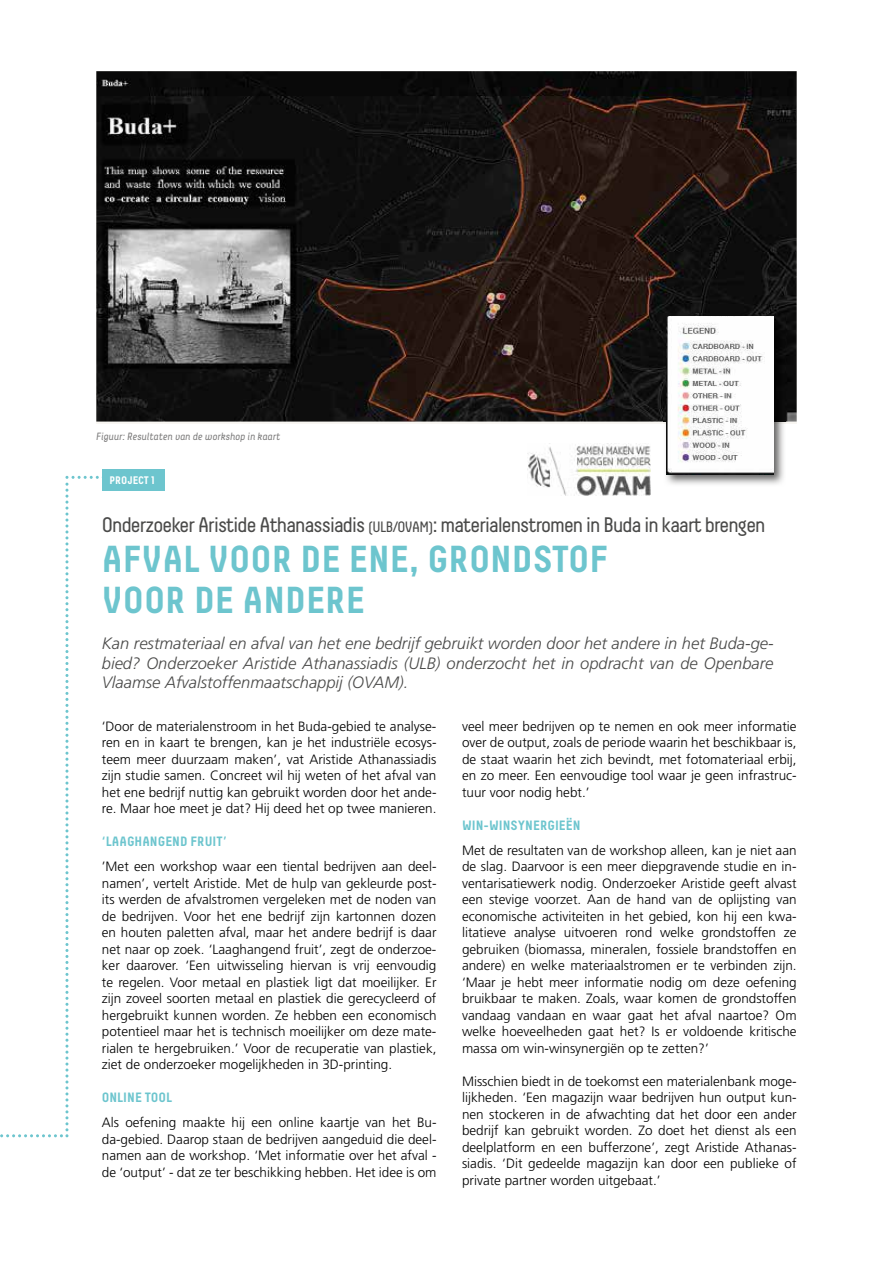
<style>
.page{position:relative;width:893px;height:1263px;background:#fff}
.page>*{position:absolute;margin:0;border:0;box-sizing:border-box;transform-origin:0 0}
.t1{font:700 37.5px/40.5px "Decima";color:#6dc5ce}
.t2{font:21px "Decima";letter-spacing:-.04em;color:#4a4a49}
.t3{font:italic 300 16.5px/19.5px "Frutiger";color:#4a4a49;text-align:justify}
.t4{font:300 13.5px/16.5px "Frutiger";color:#000;text-align:justify}
.t5{font:700 13.5px "Decima";color:#6dc5ce}
.t6{font:700 10.95px "Decima";color:#fff}
.t7{font:italic 10.5px "Decima";color:#7c7b7b}
.s1{font-size:15px}
</style>
<div class="page">
<svg style="left:0;top:476px;width:102px;height:661px"></svg>
<div style="left:102px;top:469px;width:63px;height:22px;background:#6dc5ce"></div>
<img style="left:96px;top:71px;width:701px;height:351px">
<img style="left:663px;top:314px;width:123px;height:171px">
<img style="left:666px;top:317px;width:107px;height:157px">
<img style="left:527px;top:444px;width:123px;height:52px">
<p class="t7" style="left:96px;top:430px;width:185px">Figuur: Resultaten van de workshop in kaart</p>
<p class="t6" style="left:110px;top:473px;width:47px">PROJECT 1</p>
<h2 class="t2" style="left:102px;top:512px;width:665px">Onderzoeker Aristide Athanassiadis <span class="s1">(ULB/OVAM)</span>: materialenstromen in Buda in kaart brengen</h2>
<h1 class="t1" style="left:102px;top:538px;width:508px">AFVAL VOOR DE ENE, GRONDSTOF<br>VOOR DE ANDERE</h1>
<p class="t3" style="left:102px;top:634px;width:673px">Kan restmateriaal en afval van het ene bedrijf gebruikt worden door het andere in het Buda-ge&shy;bied? Onderzoeker Aristide Athanassiadis (ULB) onderzocht het in opdracht van de Openbare Vlaamse Afvalstoffenmaatschappij (OVAM).</p>
<p class="t4" style="left:102px;top:718px;width:336px">‘Door de materialenstroom in het Buda-gebied te analyse&shy;ren en in kaart te brengen, kan je het industriële ecosys&shy;teem meer duurzaam maken’, vat Aristide Athanassiadis zijn studie samen. Concreet wil hij weten of het afval van het ene bedrijf nuttig kan gebruikt worden door het ande&shy;re. Maar hoe meet je dat? Hij deed het op twee manieren.</p>
<p class="t5" style="left:102px;top:834px;width:126px">‘LAAGHANGEND FRUIT’</p>
<p class="t4" style="left:102px;top:859px;width:336px">’Met een workshop waar een tiental bedrijven aan deel&shy;namen’, vertelt Aristide. Met de hulp van gekleurde post&shy;its werden de afvalstromen vergeleken met de noden van de bedrijven. Voor het ene bedrijf zijn kartonnen dozen en houten paletten afval, maar het andere bedrijf is daar net naar op zoek. ‘Laaghangend fruit’, zegt de onderzoe&shy;ker daarover. ‘Een uitwisseling hiervan is vrij eenvoudig te regelen. Voor metaal en plastiek ligt dat moeilijker. Er zijn zoveel soorten metaal en plastiek die gerecycleerd of hergebruikt kunnen worden. Ze hebben een economisch potentieel maar het is technisch moeilijker om deze mate&shy;rialen te hergebruiken.’ Voor de recuperatie van plastiek, ziet de onderzoeker mogelijkheden in 3D-printing.</p>
<p class="t5" style="left:102px;top:1090px;width:72px">ONLINE TOOL</p>
<p class="t4" style="left:102px;top:1115px;width:336px">Als oefening maakte hij een online kaartje van het Bu&shy;da-gebied. Daarop staan de bedrijven aangeduid die deel&shy;namen aan de workshop. ‘Met informatie over het afval - de ‘output’ - dat ze ter beschikking hebben. Het idee is om</p>
<p class="t4" style="left:462px;top:718px;width:336px">veel meer bedrijven op te nemen en ook meer informatie over de output, zoals de periode waarin het beschikbaar is, de staat waarin het zich bevindt, met fotomateriaal erbij, en zo meer. Een eenvoudige tool waar je geen infrastruc&shy;tuur voor nodig hebt.’</p>
<p class="t5" style="left:462px;top:817px;width:120px">WIN-WINSYNERGIEËN</p>
<p class="t4" style="left:462px;top:842px;width:336px">Met de resultaten van de workshop alleen, kan je niet aan de slag. Daarvoor is een meer diepgravende studie en in&shy;ventarisatiewerk nodig. Onderzoeker Aristide geeft alvast een stevige voorzet. Aan de hand van de oplijsting van economische activiteiten in het gebied, kon hij een kwa&shy;litatieve analyse uitvoeren rond welke grondstoffen ze gebruiken (biomassa, mineralen, fossiele brandstoffen en andere) en welke materiaalstromen er te verbinden zijn. ‘Maar je hebt meer informatie nodig om deze oefening bruikbaar te maken. Zoals, waar komen de grondstoffen vandaag vandaan en waar gaat het afval naartoe? Om welke hoeveelheden gaat het? Is er voldoende kritische massa om win-winsynergiën op te zetten?’</p>
<p class="t4" style="left:462px;top:1073px;width:336px">Misschien biedt in de toekomst een materialenbank moge&shy;lijkheden. ‘Een magazijn waar bedrijven hun output kun&shy;nen stockeren in de afwachting dat het door een ander bedrijf kan gebruikt worden. Zo doet het dienst als een deelplatform en een bufferzone’, zegt Aristide Athanas&shy;siadis. ‘Dit gedeelde magazijn kan door een publieke of private partner worden uitgebaat.’</p>
</div>
